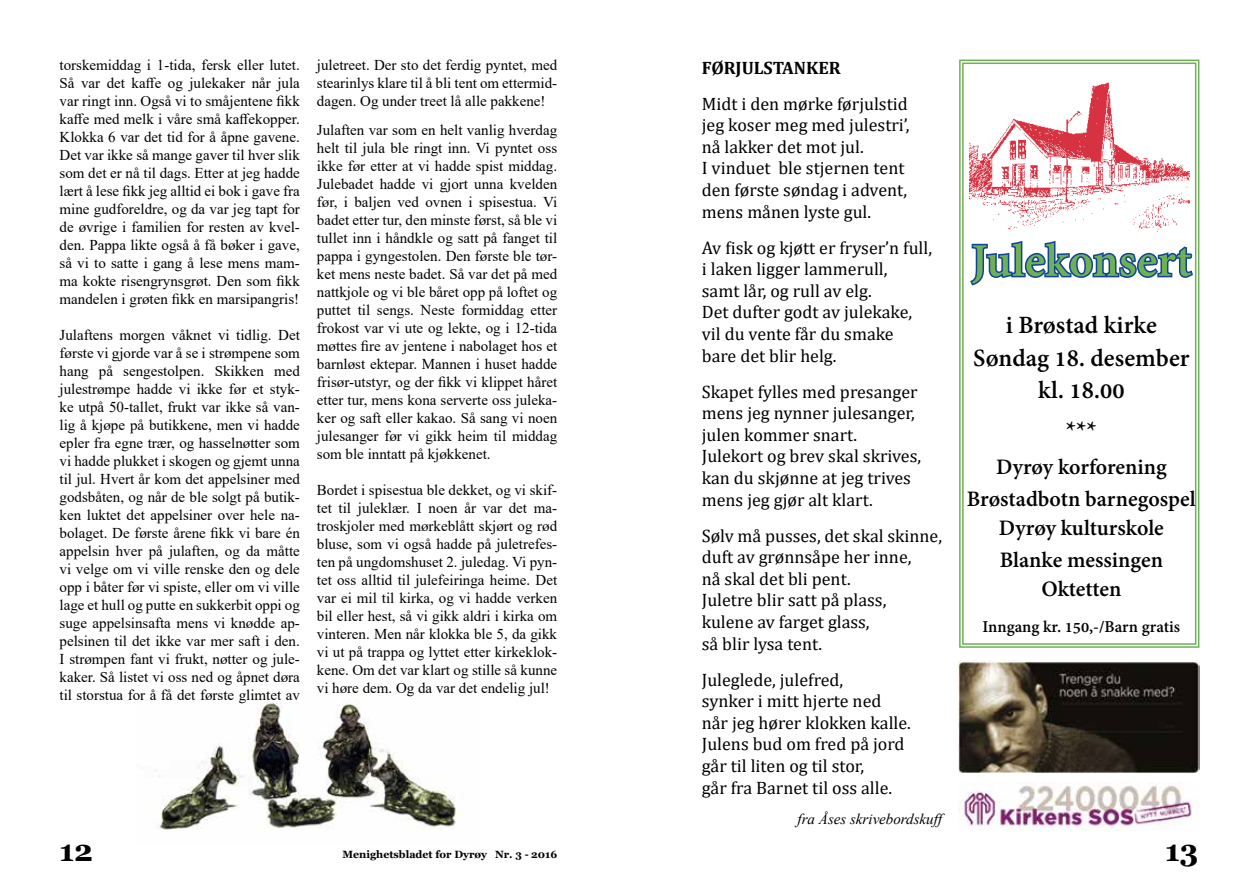
<style>
.page{position:relative;width:1259px;height:893px;background:#fff}
.page>*{position:absolute;margin:0;border:0;box-sizing:border-box;transform-origin:0 0}
.t1{font:700 51px "Adobe Devanagari";color:#6eb055}
.t2{font:700 30px "Georgia";color:#000}
.t3{font:700 27px/32.4px "Adobe Devanagari";color:#000;text-align:center}
.t4{font:700 24px/32.4px "Adobe Devanagari";letter-spacing:-.005em;color:#000;text-align:center}
.t5{font:18px/21.6px "Cambria";color:#000}
.t6{font:700 18px "Adobe Devanagari";color:#000}
.t7{font:700 18px "Cambria";color:#000}
.t8{font:15px/18px "Times New Roman";color:#000;text-align:justify}
.t9{font:italic 15px "Times New Roman";color:#000}
.t10{font:700 10.5px "Georgia";color:#000}
</style>
<div class="page">
<img style="left:155px;top:691px;width:308px;height:139px">
<svg style="left:959px;top:59px;width:241px;height:589px"></svg>
<div style="left:962px;top:63px;width:234px;height:582px;border:1px solid #6eb055"></div>
<img style="left:969px;top:69px;width:220px;height:169px">
<svg style="left:968px;top:239px;width:227px;height:48px"></svg>
<img style="left:958px;top:782px;width:234px;height:49px">
<img style="left:958px;top:661px;width:241px;height:113px">
<p class="t8" style="left:60px;top:55px;width:242px">torskemiddag i 1-tida, fersk eller lutet.<br>Så var det kaffe og julekaker når jula var ringt inn. Også vi to småjentene fikk kaffe med melk i våre små kaffekopper.<br>Klokka 6 var det tid for å åpne gavene.<br>Det var ikke så mange gaver til hver slik som det er nå til dags. Etter at jeg hadde lært å lese fikk jeg alltid ei bok i gave fra mine gudforeldre, og da var jeg tapt for de øvrige i familien for resten av kvel&shy;den. Pappa likte også å få bøker i gave, så vi to satte i gang å lese mens mam&shy;ma kokte risengrynsgrøt. Den som fikk mandelen i grøten fikk en marsipangris!</p>
<p class="t8" style="left:60px;top:325px;width:242px">Julaftens morgen våknet vi tidlig. Det første vi gjorde var å se i strømpene som hang på sengestolpen. Skikken med julestrømpe hadde vi ikke før et styk&shy;ke utpå 50-tallet, frukt var ikke så van&shy;lig å kjøpe på butikkene, men vi hadde epler fra egne trær, og hasselnøtter som vi hadde plukket i skogen og gjemt unna til jul. Hvert år kom det appelsiner med godsbåten, og når de ble solgt på butik&shy;ken luktet det appelsiner over hele na&shy;bolaget. De første årene fikk vi bare én appelsin hver på julaften, og da måtte vi velge om vi ville renske den og dele opp i båter før vi spiste, eller om vi ville lage et hull og putte en sukkerbit oppi og suge appelsinsafta mens vi knødde ap&shy;pelsinen til det ikke var mer saft i den.<br>I strømpen fant vi frukt, nøtter og jule&shy;kaker. Så listet vi oss ned og åpnet døra til storstua for å få det første glimtet av</p>
<p class="t8" style="left:317px;top:55px;width:242px">juletreet. Der sto det ferdig pyntet, med stearinlys klare til å bli tent om ettermid&shy;dagen. Og under treet lå alle pakkene!</p>
<p class="t8" style="left:317px;top:120px;width:242px">Julaften var som en helt vanlig hverdag helt til jula ble ringt inn. Vi pyntet oss ikke før etter at vi hadde spist middag.<br>Julebadet hadde vi gjort unna kvelden før, i baljen ved ovnen i spisestua. Vi badet etter tur, den minste først, så ble vi tullet inn i håndkle og satt på fanget til pappa i gyngestolen. Den første ble tør&shy;ket mens neste badet. Så var det på med nattkjole og vi ble båret opp på loftet og puttet til sengs. Neste formiddag etter frokost var vi ute og lekte, og i 12-tida møttes fire av jentene i nabolaget hos et barnløst ektepar. Mannen i huset hadde frisør-utstyr, og der fikk vi klippet håret etter tur, mens kona serverte oss juleka&shy;ker og saft eller kakao. Så sang vi noen julesanger før vi gikk heim til middag som ble inntatt på kjøkkenet.</p>
<p class="t8" style="left:317px;top:480px;width:242px">Bordet i spisestua ble dekket, og vi skif&shy;tet til juleklær. I noen år var det ma&shy;troskjoler med mørkeblått skjørt og rød bluse, som vi også hadde på juletrefes&shy;ten på ungdomshuset 2. juledag. Vi pyn&shy;tet oss alltid til julefeiringa heime. Det var ei mil til kirka, og vi hadde verken bil eller hest, så vi gikk aldri i kirka om vinteren. Men når klokka ble 5, da gikk vi ut på trappa og lyttet etter kirkeklok&shy;kene. Om det var klart og stille så kunne vi høre dem. Og da var det endelig jul!</p>
<p class="t7" style="left:702px;top:55px;width:140px">FØRJULSTANKER</p>
<p class="t5" style="left:702px;top:93px;width:209px">Midt i den mørke førjulstid jeg koser meg med julestri’, nå lakker det mot jul.<br>I vinduet ble stjernen tent den første søndag i advent, mens månen lyste gul.</p>
<p class="t5" style="left:702px;top:237px;width:232px">Av fisk og kjøtt er fryser’n full, i laken ligger lammerull,<br>samt lår, og rull av elg.<br>Det dufter godt av julekake, vil du vente får du smake bare det blir helg.</p>
<p class="t5" style="left:702px;top:381px;width:221px">Skapet fylles med presanger mens jeg nynner julesanger, julen kommer snart.<br>Julekort og brev skal skrives, kan du skjønne at jeg trives mens jeg gjør alt klart.</p>
<p class="t5" style="left:702px;top:525px;width:242px">Sølv må pusses, det skal skinne, duft av grønnsåpe her inne,<br>nå skal det bli pent.<br>Juletre blir satt på plass, kulene av farget glass,<br>så blir lysa tent.</p>
<p class="t5" style="left:702px;top:669px;width:211px">Juleglede, julefred,<br>synker i mitt hjerte ned når jeg hører klokken kalle.<br>Julens bud om fred på jord går til liten og til stor,<br>går fra Barnet til oss alle.</p>
<p class="t9" style="left:797px;top:809px;width:151px">fra Åses skrivebordskuff</p>
<h1 class="t1" style="left:971px;top:231px;width:222px">Julekonsert</h1>
<h3 class="t3" style="left:973px;top:312px;width:218px">i Brøstad kirke<br>Søndag 18. desember kl. 18.00</h3>
<h3 class="t3" style="left:1066px;top:416px;width:33px">***</h3>
<h3 class="t4" style="left:967px;top:453px;width:230px">Dyrøy korforening<br>Brøstadbotn barnegospel</h3>
<h3 class="t4" style="left:999px;top:514px;width:167px;text-align:left">Dyrøy kulturskole<br>Blanke messingen</h3>
<h3 class="t4" style="left:1041px;top:575px;width:81px">Oktetten</h3>
<p class="t6" style="left:982px;top:617px;width:199px">Inngang kr. 150,-/Barn gratis</p>
<h2 class="t2" style="left:60px;top:832px;width:35px">12</h2>
<p class="t10" style="left:342px;top:848px;width:216px">Menighetsbladet for Dyrøy Nr. 3 - 2016</p>
<h2 class="t2" style="left:1165px;top:832px;width:35px">13</h2>
</div>
